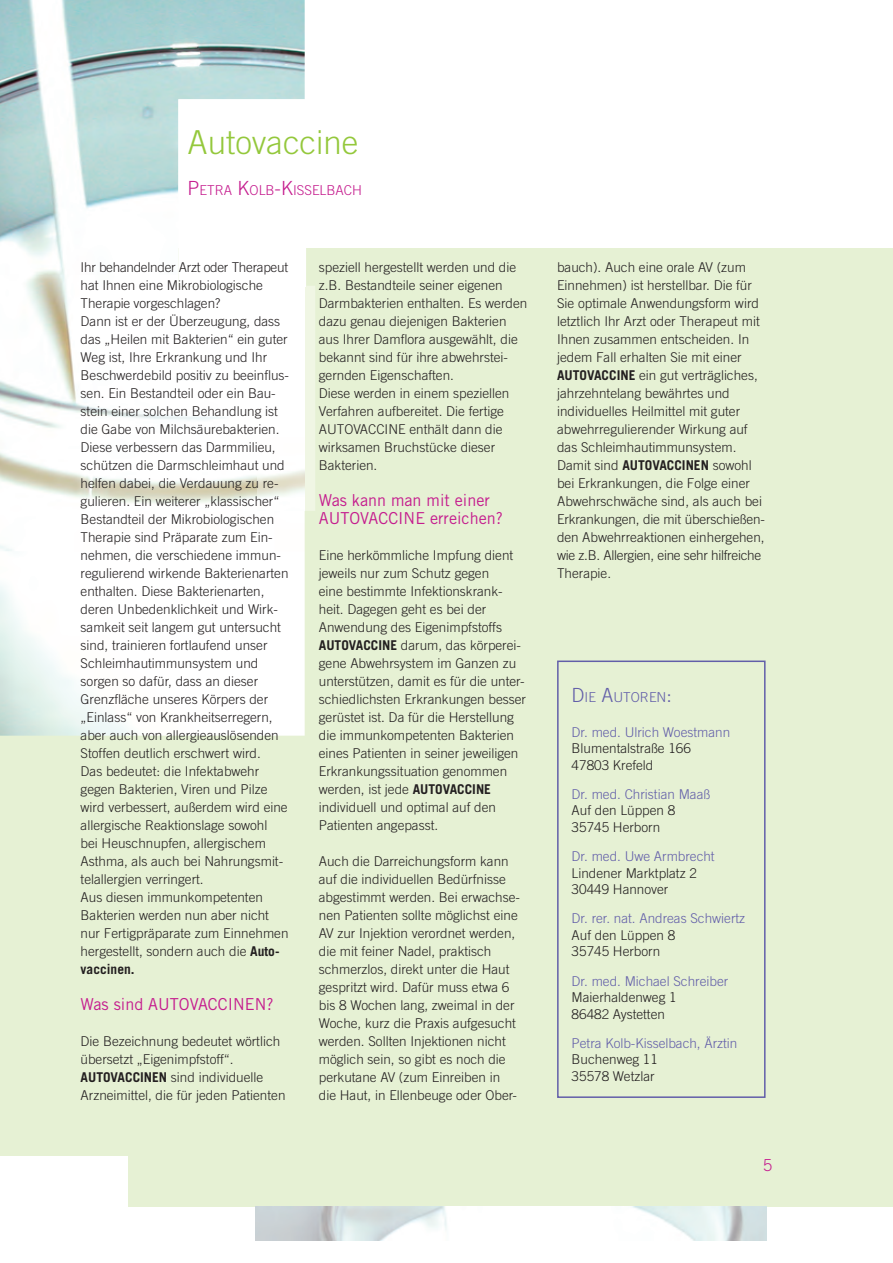
<style>
.page{position:relative;width:893px;height:1263px;background:#fff}
.page>*{position:absolute;margin:0;border:0;box-sizing:border-box;transform-origin:0 0}
.t1{font:300 33px "Trade Gothic";color:#94c83c}
.t2{font:16.5px/18px "Trade Gothic";color:#c51c8e}
.t3{font:300 16.5px "Trade Gothic";color:#c51c8e}
.t4{font:300 13.65px "Trade Gothic";color:#c51c8e}
.t5{font:300 13.65px "Trade Gothic";color:#625ea9}
.t6{font:300 13.5px/18px "Trade Gothic";color:#231f20}
.t7{font:300 13.5px "Trade Gothic";color:#625ea9}
.s1{font-size:19.5px}
.s2{font-weight:700}
</style>
<div class="page">
<div style="left:129px;top:248px;width:763px;height:958px;background:#e6f1d4"></div>
<div style="left:0;top:286px;width:315px;height:870px;background:#e6f1d4"></div>
<img style="left:0;top:0;width:305px;height:736px">
<svg style="left:178px;top:99px;width:137px;height:412px"></svg>
<img style="left:258px;top:287px;width:47px;height:224px">
<hr style="left:258px;top:286px;width:48px;height:1px;background:#fff">
<div style="left:557px;top:661px;width:208px;height:437px;border:2px solid #625ea9"></div>
<svg style="left:256px;top:1206px;width:510px;height:34px"></svg>
<h1 class="t1" style="left:188px;top:130px;width:172px">Autovaccine</h1>
<p class="t4" style="left:188px;top:185px;width:176px"><span class="s1">P</span>ETRA <span class="s1">K</span>OLB<span class="s1">-K</span>ISSELBACH</p>
<p class="t6" style="left:81px;top:259px;width:210px">Ihr behandelnder Arzt oder Therapeut hat Ihnen eine Mikrobiologische Therapie vorgeschlagen?<br>Dann ist er der Überzeugung, dass das „Heilen mit Bakterien“ ein guter Weg ist, Ihre Erkrankung und Ihr Beschwerdebild positiv zu beeinflus&shy;sen. Ein Bestandteil oder ein Bau&shy;stein einer solchen Behandlung ist die Gabe von Milchsäurebakterien.<br>Diese verbessern das Darmmilieu, schützen die Darmschleimhaut und helfen dabei, die Verdauung zu re&shy;gulieren. Ein weiterer „klassischer“ Bestandteil der Mikrobiologischen Therapie sind Präparate zum Ein&shy;nehmen, die verschiedene immun&shy;regulierend wirkende Bakterienarten enthalten. Diese Bakterienarten, deren Unbedenklichkeit und Wirk&shy;samkeit seit langem gut untersucht sind, trainieren fortlaufend unser Schleimhautimmunsystem und sorgen so dafür, dass an dieser Grenzfläche unseres Körpers der „Einlass“ von Krankheitserregern, aber auch von allergieauslösenden Stoffen deutlich erschwert wird.<br>Das bedeutet: die Infektabwehr gegen Bakterien, Viren und Pilze wird verbessert, außerdem wird eine allergische Reaktionslage sowohl<br>bei Heuschnupfen, allergischem Asthma, als auch bei Nahrungsmit&shy;telallergien verringert.<br>Aus diesen immunkompetenten Bakterien werden nun aber nicht nur Fertigpräparate zum Einnehmen hergestellt, sondern auch die <span class="s2">Auto&shy;vaccinen.</span></p>
<p class="t2" style="left:81px;top:996px;width:194px">Was sind AUTOVACCINEN?</p>
<p class="t6" style="left:81px;top:1033px;width:206px">Die Bezeichnung bedeutet wörtlich übersetzt „Eigenimpfstoff“.<br><span class="s2">AUTOVACCINEN</span> sind individuelle Arzneimittel, die für jeden Patienten</p>
<p class="t6" style="left:319px;top:259px;width:210px">speziell hergestellt werden und die z.B. Bestandteile seiner eigenen<br>Darmbakterien enthalten. Es werden dazu genau diejenigen Bakterien aus Ihrer Damflora ausgewählt, die bekannt sind für ihre abwehrstei&shy;gernden Eigenschaften.<br>Diese werden in einem speziellen<br>Verfahren aufbereitet. Die fertige<br>AUTOVACCINE enthält dann die wirksamen Bruchstücke dieser<br>Bakterien.</p>
<p class="t2" style="left:319px;top:492px;width:185px">Was kann man mit einer<br>AUTOVACCINE erreichen?</p>
<p class="t6" style="left:319px;top:547px;width:209px">Eine herkömmliche Impfung dient jeweils nur zum Schutz gegen<br>eine bestimmte Infektionskrank&shy;heit. Dagegen geht es bei der<br>Anwendung des Eigenimpfstoffs<br><span class="s2">AUTOVACCINE</span> darum, das körperei&shy;gene Abwehrsystem im Ganzen zu unterstützen, damit es für die unter&shy;schiedlichsten Erkrankungen besser gerüstet ist. Da für die Herstellung die immunkompetenten Bakterien eines Patienten in seiner jeweiligen<br>Erkrankungssituation genommen werden, ist jede <span class="s2">AUTOVACCINE </span>individuell und optimal auf den<br>Patienten angepasst.</p>
<p class="t6" style="left:319px;top:853px;width:203px">Auch die Darreichungsform kann auf die individuellen Bedürfnisse abgestimmt werden. Bei erwachse&shy;nen Patienten sollte möglichst eine AV zur Injektion verordnet werden, die mit feiner Nadel, praktisch schmerzlos, direkt unter die Haut gespritzt wird. Dafür muss etwa 6 bis 8 Wochen lang, zweimal in der Woche, kurz die Praxis aufgesucht werden. Sollten Injektionen nicht möglich sein, so gibt es noch die perkutane AV (zum Einreiben in die Haut, in Ellenbeuge oder Ober-</p>
<p class="t6" style="left:557px;top:259px;width:209px">bauch). Auch eine orale AV (zum Einnehmen) ist herstellbar. Die für Sie optimale Anwendungsform wird letztlich Ihr Arzt oder Therapeut mit Ihnen zusammen entscheiden. In jedem Fall erhalten Sie mit einer <span class="s2">AUTOVACCINE</span> ein gut verträgliches, jahrzehntelang bewährtes und individuelles Heilmittel mit guter abwehrregulierender Wirkung auf das Schleimhautimmunsystem.<br>Damit sind <span class="s2">AUTOVACCINEN</span> sowohl bei Erkrankungen, die Folge einer Abwehrschwäche sind, als auch bei Erkrankungen, die mit überschießen&shy;den Abwehrreaktionen einhergehen, wie z.B. Allergien, eine sehr hilfreiche Therapie.</p>
<p class="t5" style="left:571px;top:692px;width:102px"><span class="s1">D</span>IE <span class="s1">A</span>UTOREN<span class="s1">:</span></p>
<p class="t7" style="left:571px;top:727px;width:160px">Dr. med. Ulrich Woestmann</p>
<p class="t6" style="left:571px;top:741px;width:121px;line-height:16.5px">Blumentalstraße 166<br>47803 Krefeld</p>
<p class="t7" style="left:571px;top:789px;width:140px">Dr. med. Christian Maaß</p>
<p class="t6" style="left:571px;top:803px;width:105px;line-height:16.5px">Auf den Lüppen 8<br>35745 Herborn</p>
<p class="t7" style="left:571px;top:851px;width:145px">Dr. med. Uwe Armbrecht</p>
<p class="t6" style="left:571px;top:866px;width:127px;line-height:16.5px">Lindener Marktplatz 2<br>30449 Hannover</p>
<p class="t7" style="left:571px;top:914px;width:175px">Dr. rer. nat. Andreas Schwiertz</p>
<p class="t6" style="left:571px;top:928px;width:105px;line-height:16.5px">Auf den Lüppen 8<br>35745 Herborn</p>
<p class="t7" style="left:571px;top:976px;width:158px">Dr. med. Michael Schreiber</p>
<p class="t6" style="left:571px;top:990px;width:107px;line-height:16.5px">Maierhaldenweg 1<br>86482 Aystetten</p>
<p class="t7" style="left:571px;top:1038px;width:167px">Petra Kolb-Kisselbach, Ärztin</p>
<p class="t6" style="left:571px;top:1052px;width:88px;line-height:16.5px">Buchenweg 11<br>35578 Wetzlar</p>
<p class="t3" style="left:763px;top:1159px;width:11px">5</p>
</div>
